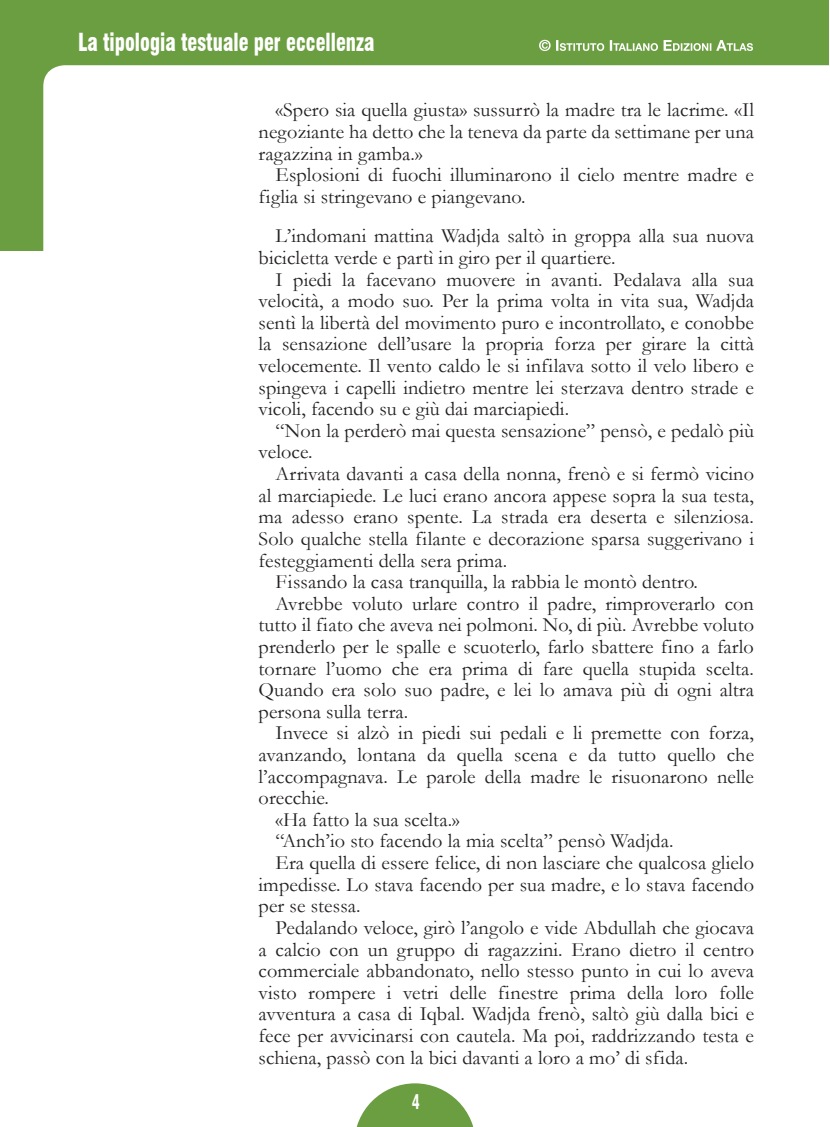
<style>
.page{position:relative;width:830px;height:1127px;background:#fff}
.page>*{position:absolute;margin:0;border:0;box-sizing:border-box;transform-origin:0 0}
.t1{font:900 condensed 24.3px "Swiss 721 BT";color:#fff;scale:.82 1}
.t2{font:20.25px/21.6px "Garamond";letter-spacing:.005em;color:#231f20}
.t3{font:700 condensed 19.8px "Swiss 721 BT";color:#fff;scale:.82 1}
</style>
<div class="page">
<div style="left:0;top:0;width:828px;height:251px;background:#6b9e41"></div>
<div style="left:43px;top:65px;width:786px;height:186px;background:#fff"></div>
<svg style="left:539px;top:40px;width:213px;height:11px"></svg>
<svg style="left:356px;top:1083px;width:118px;height:44px"></svg>
<p class="t1" style="left:78px;top:28px;width:363px">La tipologia testuale per eccellenza</p>
<p class="t2" style="left:258px;top:99px;width:496px;text-align:justify;text-indent:17px">«Spero sia quella giusta» sussurrò la madre tra le lacrime. «Il negoziante ha detto che la teneva da parte da settimane per una ragazzina in gamba.»</p>
<p class="t2" style="left:258px;top:163px;width:496px;text-indent:17px">Esplosioni di fuochi illuminarono il cielo mentre madre e figlia si stringevano e piangevano.</p>
<p class="t2" style="left:258px;top:225px;width:496px;text-indent:17px">L’indomani mattina Wadjda saltò in groppa alla sua nuova bicicletta verde e partì in giro per il quartiere.</p>
<p class="t2" style="left:258px;top:268px;width:497px;text-align:justify;text-indent:17px">I piedi la facevano muovere in avanti. Pedalava alla sua velocità, a modo suo. Per la prima volta in vita sua, Wadjda sentì la libertà del movimento puro e incontrollato, e conobbe la sensazione dell’usare la propria forza per girare la città velocemente. Il vento caldo le si infilava sotto il velo libero e spingeva i capelli indietro mentre lei sterzava dentro strade e vicoli, facendo su e giù dai marciapiedi.</p>
<p class="t2" style="left:258px;top:419px;width:496px;text-indent:17px">“Non la perderò mai questa sensazione” pensò, e pedalò più veloce.</p>
<p class="t2" style="left:275px;top:462px;width:479px">Arrivata davanti a casa della nonna, frenò e si fermò vicino</p>
<p class="t2" style="left:258px;top:484px;width:496px">al marciapiede. Le luci erano ancora appese sopra la sua testa,</p>
<p class="t2" style="left:258px;top:506px;width:496px">ma adesso erano spente. La strada era deserta e silenziosa.</p>
<p class="t2" style="left:258px;top:527px;width:496px">Solo qualche stella filante e decorazione sparsa suggerivano i</p>
<p class="t2" style="left:258px;top:549px;width:250px">festeggiamenti della sera prima.</p>
<p class="t2" style="left:275px;top:570px;width:423px">Fissando la casa tranquilla, la rabbia le montò dentro.</p>
<p class="t2" style="left:275px;top:592px;width:479px">Avrebbe voluto urlare contro il padre, rimproverarlo con</p>
<p class="t2" style="left:258px;top:614px;width:496px">tutto il fiato che aveva nei polmoni. No, di più. Avrebbe voluto</p>
<p class="t2" style="left:258px;top:635px;width:496px">prenderlo per le spalle e scuoterlo, farlo sbattere fino a farlo</p>
<p class="t2" style="left:258px;top:657px;width:496px">tornare l’uomo che era prima di fare quella stupida scelta.</p>
<p class="t2" style="left:258px;top:678px;width:496px">Quando era solo suo padre, e lei lo amava più di ogni altra</p>
<p class="t2" style="left:258px;top:700px;width:151px">persona sulla terra.</p>
<p class="t2" style="left:275px;top:722px;width:479px">Invece si alzò in piedi sui pedali e li premette con forza,</p>
<p class="t2" style="left:258px;top:743px;width:497px">avanzando, lontana da quella scena e da tutto quello che</p>
<p class="t2" style="left:258px;top:765px;width:496px">l’accompagnava. Le parole della madre le risuonarono nelle</p>
<p class="t2" style="left:258px;top:786px;width:72px">orecchie.</p>
<p class="t2" style="left:275px;top:808px;width:185px">«Ha fatto la sua scelta.»</p>
<p class="t2" style="left:275px;top:830px;width:399px">“Anch’io sto facendo la mia scelta” pensò Wadjda.</p>
<p class="t2" style="left:275px;top:851px;width:479px">Era quella di essere felice, di non lasciare che qualcosa glielo</p>
<p class="t2" style="left:258px;top:873px;width:497px">impedisse. Lo stava facendo per sua madre, e lo stava facendo</p>
<p class="t2" style="left:258px;top:894px;width:103px">per se stessa.</p>
<p class="t2" style="left:275px;top:916px;width:479px">Pedalando veloce, girò l’angolo e vide Abdullah che giocava</p>
<p class="t2" style="left:258px;top:938px;width:496px">a calcio con un gruppo di ragazzini. Erano dietro il centro</p>
<p class="t2" style="left:258px;top:959px;width:496px">commerciale abbandonato, nello stesso punto in cui lo aveva</p>
<p class="t2" style="left:258px;top:981px;width:496px">visto rompere i vetri delle finestre prima della loro folle</p>
<p class="t2" style="left:258px;top:1002px;width:497px">avventura a casa di Iqbal. Wadjda frenò, saltò giù dalla bici e</p>
<p class="t2" style="left:258px;top:1024px;width:496px">fece per avvicinarsi con cautela. Ma poi, raddrizzando testa e</p>
<p class="t2" style="left:258px;top:1046px;width:431px">schiena, passò con la bici davanti a loro a mo’ di sfida.</p>
<p class="t3" style="left:411px;top:1090px;width:11px">4</p>
</div>
